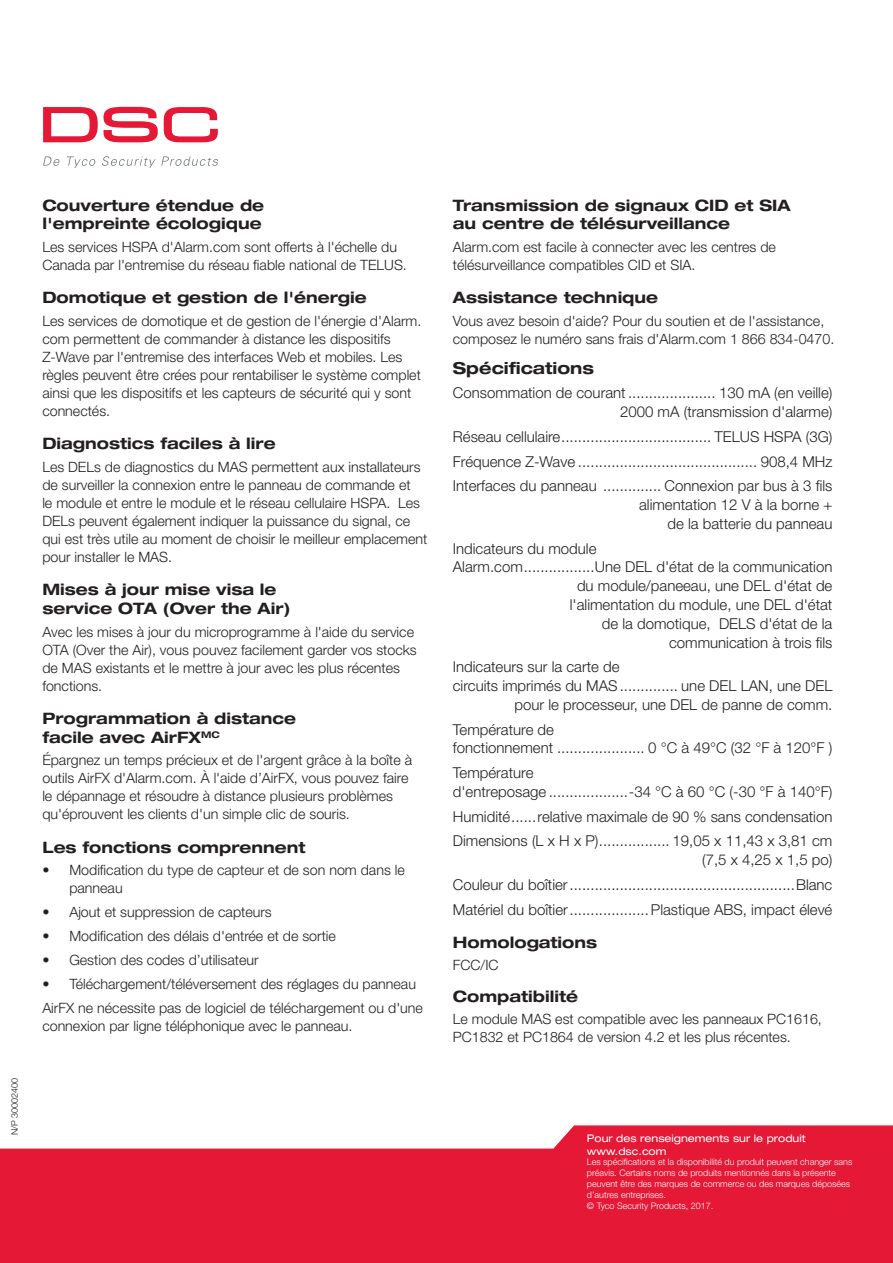
<style>
.page{position:relative;width:893px;height:1263px;background:#fff}
.page>*{position:absolute;margin:0;border:0;box-sizing:border-box;transform-origin:0 0}
.t1{font:700 expanded 16.5px "Helvetica Neue LT Pro";color:#231f20}
.t2{font:700 expanded 15.75px/18.8px "Helvetica Neue LT Pro";color:#231f20}
.t3{font:300 15px/24.8px "Helvetica Neue LT Pro";color:#231f20}
.t4{font:300 14.25px/18px "Helvetica Neue LT Pro";color:#231f20}
.t5{font:expanded 10.5px/12.6px "Helvetica Neue LT Pro";color:#fff}
.t6{font:300 9px/10.8px "Helvetica Neue LT Pro";color:#fff}
.t7{font:300 9px "Helvetica Neue LT Pro";color:#231f20}
</style>
<div class="page">
<svg style="left:43px;top:107px;width:115px;height:35px"></svg>
<svg style="left:164px;top:107px;width:54px;height:35px"></svg>
<svg style="left:43px;top:156px;width:17px;height:10px"></svg>
<svg style="left:67px;top:156px;width:29px;height:12px"></svg>
<svg style="left:102px;top:156px;width:53px;height:12px"></svg>
<svg style="left:161px;top:156px;width:57px;height:10px"></svg>
<svg style="left:0;top:1125px;width:893px;height:138px;background:#e7314b"></svg>
<p class="t7" style="left:9px;top:1135px;width:59px;rotate:-90deg">N/P 30002400</p>
<p class="t2" style="left:42px;top:195px;width:223px">Couverture étendue de l'empreinte écologique</p>
<p class="t4" style="left:42px;top:237px;width:366px">Les services HSPA d'Alarm.com sont offerts à l'échelle du<br>Canada par l'entremise du réseau fiable national de TELUS.</p>
<p class="t2" style="left:42px;top:288px;width:326px">Domotique et gestion de l'énergie</p>
<p class="t4" style="left:42px;top:311px;width:381px">Les services de domotique et de gestion de l'énergie d'Alarm. com permettent de commander à distance les dispositifs Z-Wave par l'entremise des interfaces Web et mobiles. Les règles peuvent être crées pour rentabiliser le système complet ainsi que les dispositifs et les capteurs de sécurité qui y sont connectés.</p>
<p class="t2" style="left:42px;top:434px;width:235px">Diagnostics faciles à lire</p>
<p class="t4" style="left:42px;top:457px;width:387px">Les DELs de diagnostics du MAS permettent aux installateurs de surveiller la connexion entre le panneau de commande et<br>le module et entre le module et le réseau cellulaire HSPA. Les DELs peuvent également indiquer la puissance du signal, ce qui est très utile au moment de choisir le meilleur emplacement pour installer le MAS.</p>
<p class="t2" style="left:42px;top:580px;width:250px">Mises à jour mise visa le service OTA (Over the Air)</p>
<p class="t4" style="left:42px;top:622px;width:376px">Avec les mises à jour du microprogramme à l'aide du service OTA (Over the Air), vous pouvez facilement garder vos stocks de MAS existants et le mettre à jour avec les plus récentes fonctions.</p>
<p class="t2" style="left:42px;top:709px;width:255px">Programmation à distance facile avec AirFX<sup>MC</sup></p>
<p class="t4" style="left:42px;top:751px;width:371px">Épargnez un temps précieux et de l'argent grâce à la boîte à outils AirFX d'Alarm.com. À l'aide d’AirFX, vous pouvez faire le dépannage et résoudre à distance plusieurs problèmes qu'éprouvent les clients d'un simple clic de souris.</p>
<p class="t2" style="left:42px;top:837px;width:265px">Les fonctions comprennent</p>
<p class="t4" style="left:69px;top:861px;width:337px;text-indent:-27px">• Modification du type de capteur et de son nom dans le panneau</p>
<p class="t4" style="left:42px;top:903px;width:231px">• Ajout et suppression de capteurs</p>
<p class="t4" style="left:42px;top:927px;width:295px">• Modification des délais d'entrée et de sortie</p>
<p class="t4" style="left:42px;top:951px;width:218px">• Gestion des codes d’utilisateur</p>
<p class="t4" style="left:42px;top:972px;width:382px;line-height:24px">• Téléchargement/téléversement des réglages du panneau<br>AirFX ne nécessite pas de logiciel de téléchargement ou d'une</p>
<p class="t4" style="left:42px;top:1017px;width:312px">connexion par ligne téléphonique avec le panneau.</p>
<p class="t2" style="left:453px;top:195px;width:339px">Transmission de signaux CID et SIA au centre de télésurveillance</p>
<p class="t4" style="left:453px;top:237px;width:325px">Alarm.com est facile à connecter avec les centres de télésurveillance compatibles CID et SIA.</p>
<p class="t2" style="left:453px;top:288px;width:207px">Assistance technique</p>
<p class="t4" style="left:453px;top:311px;width:383px">Vous avez besoin d'aide? Pour du soutien et de l'assistance, composez le numéro sans frais d'Alarm.com 1 866 834-0470.</p>
<p class="t1" style="left:453px;top:357px;width:143px">Spécifications</p>
<p class="t3" style="left:453px;top:383px;width:381px;line-height:18.8px;text-align:right">Consommation de courant ..................... 130 mA (en veille)<br>2000 mA (transmission d'alarme)</p>
<p class="t3" style="left:453px;top:424px;width:381px;text-align:justify">Réseau cellulaire.................................... TELUS HSPA (3G)<br>Fréquence Z-Wave ........................................... 908,4 MHz Interfaces du panneau .............. Connexion par bus à 3 fils</p>
<p class="t3" style="left:639px;top:495px;width:195px;line-height:18.8px;text-align:right">alimentation 12 V à la borne + de la batterie du panneau</p>
<p class="t3" style="left:453px;top:536px;width:145px">Indicateurs du module</p>
<p class="t3" style="left:453px;top:554px;width:381px">Alarm.com.................Une DEL d'état de la communication</p>
<p class="t3" style="left:577px;top:573px;width:257px">du module/paneeau, une DEL d'état de</p>
<p class="t3" style="left:570px;top:592px;width:264px">l'alimentation du module, une DEL d'état</p>
<p class="t3" style="left:602px;top:611px;width:232px">de la domotique, DELS d'état de la</p>
<p class="t3" style="left:669px;top:629px;width:165px">communication à trois fils</p>
<p class="t3" style="left:453px;top:654px;width:168px">Indicateurs sur la carte de</p>
<p class="t3" style="left:453px;top:673px;width:381px">circuits imprimés du MAS.............. une DEL LAN, une DEL</p>
<p class="t3" style="left:514px;top:692px;width:319px">pour le processeur, une DEL de panne de comm.</p>
<p class="t3" style="left:453px;top:719px;width:381px;line-height:18.8px">Température de<br>fonctionnement ..................... 0 °C à 49°C (32 °F à 120°F )</p>
<p class="t3" style="left:453px;top:763px;width:381px;line-height:18.8px">Température<br>d'entreposage ...................-34 °C à 60 °C (-30 °F à 140°F)</p>
<p class="t3" style="left:453px;top:803px;width:381px">Humidité......relative maximale de 90 % sans condensation<br>Dimensions (L x H x P)................. 19,05 x 11,43 x 3,81 cm</p>
<p class="t3" style="left:453px;top:847px;width:381px;text-align:justify;text-indent:249px">(7,5 x 4,25 x 1,5 po)<br>Couleur du boîtier......................................................Blanc Matériel du boîtier...................Plastique ABS, impact élevé</p>
<p class="t2" style="left:453px;top:932px;width:146px">Homologations</p>
<p class="t4" style="left:453px;top:956px;width:47px">FCC/IC</p>
<p class="t2" style="left:453px;top:986px;width:127px">Compatibilité</p>
<p class="t4" style="left:453px;top:1009px;width:371px">Le module MAS est compatible avec les panneaux PC1616,<br>PC1832 et PC1864 de version 4.2 et les plus récentes.</p>
<p class="t5" style="left:587px;top:1132px;width:220px">Pour des renseignements sur le produit www.dsc.com</p>
<p class="t6" style="left:587px;top:1157px;width:267px">Les spécifications et la disponibilité du produit peuvent changer sans préavis. Certains noms de produits mentionnés dans la présente peuvent être des marques de commerce ou des marques déposées d’autres entreprises.<br>© Tyco Security Products, 2017.</p>
</div>
